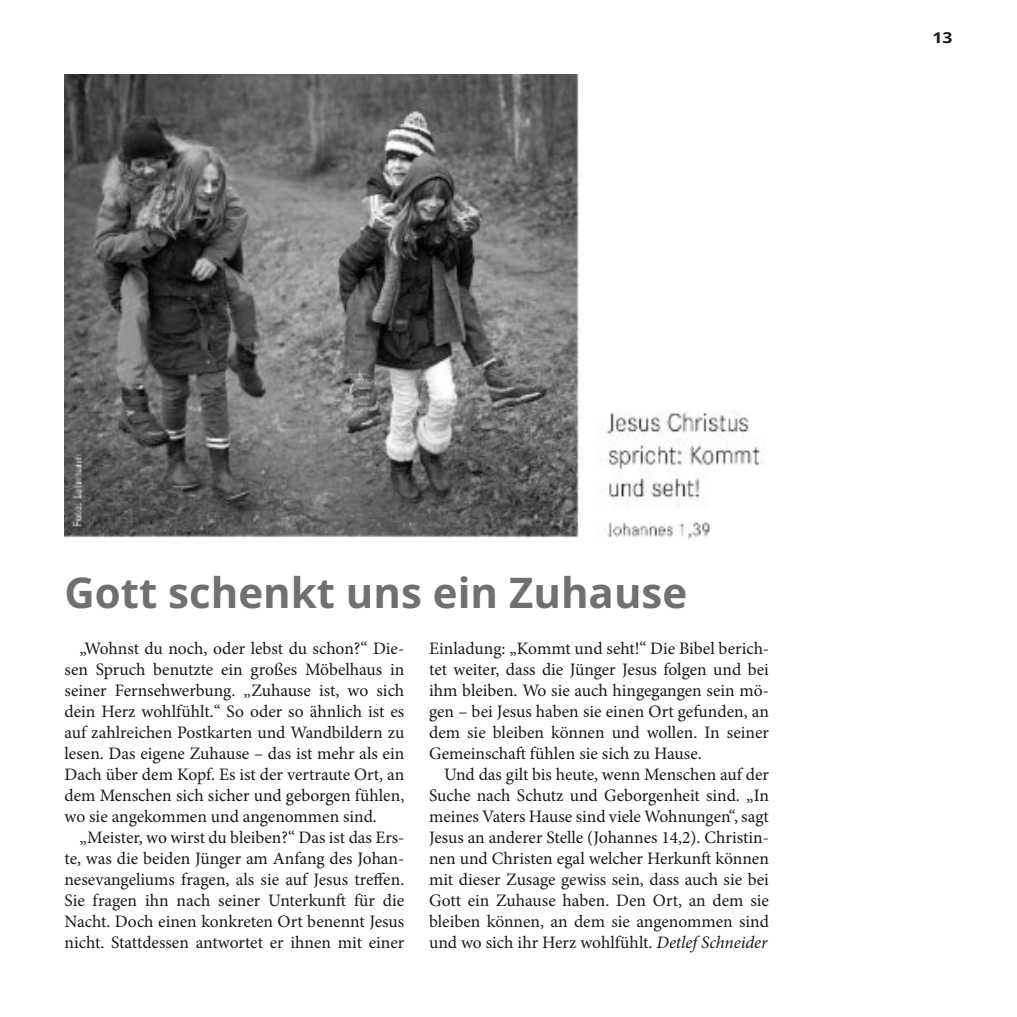
<style>
.page{position:relative;width:1017px;height:1017px;background:#fff}
.page>*{position:absolute;margin:0;border:0;box-sizing:border-box;transform-origin:0 0}
.t1{font:700 42px "Open Sans";color:#6f7072}
.t2{font:17.5px/21px "Minion Pro";color:#1a171b;text-align:justify}
.t3{font:700 14.88px "Open Sans";color:#1a171b;scale:1.18 1}
.s1{font-style:italic}
</style>
<div class="page">
<img style="left:64px;top:74px;width:698px;height:466px">
<p class="t3" style="left:932px;top:27px;width:18px">13</p>
<h1 class="t1" style="left:64px;top:563px;width:624px">Gott schenkt uns ein Zuhause</h1>
<p class="t2" style="left:64px;top:640px;width:341px;text-indent:15px">„Wohnst du noch, oder lebst du schon?“ Die‐ sen Spruch benutzte ein großes Möbelhaus in seiner Fernsehwerbung. „Zuhause ist, wo sich dein Herz wohlfühlt.“ So oder so ähnlich ist es auf zahlreichen Postkarten und Wandbildern zu lesen. Das eigene Zuhause – das ist mehr als ein Dach über dem Kopf. Es ist der vertraute Ort, an dem Menschen sich sicher und geborgen fühlen, wo sie angekommen und angenommen sind.</p>
<p class="t2" style="left:64px;top:829px;width:341px;text-indent:15px">„Meister, wo wirst du bleiben?“ Das ist das Ers‐ te, was die beiden Jünger am Anfang des Johan‐ nesevangeliums fragen, als sie auf Jesus treffen.<br>Sie fragen ihn nach seiner Unterkunft für die Nacht. Doch einen konkreten Ort benennt Jesus nicht. Stattdessen antwortet er ihnen mit einer</p>
<p class="t2" style="left:429px;top:640px;width:341px">Einladung: „Kommt und seht!“ Die Bibel berich‐ tet weiter, dass die Jünger Jesus folgen und bei ihm bleiben. Wo sie auch hingegangen sein mö‐ gen – bei Jesus haben sie einen Ort gefunden, an dem sie bleiben können und wollen. In seiner Gemeinschaft fühlen sie sich zu Hause.</p>
<p class="t2" style="left:429px;top:766px;width:341px;text-indent:15px">Und das gilt bis heute, wenn Menschen auf der Suche nach Schutz und Geborgenheit sind. „In meines Vaters Hause sind viele Wohnungen“, sagt Jesus an anderer Stelle (Johannes 14,2). Christin‐ nen und Christen egal welcher Herkunft können mit dieser Zusage gewiss sein, dass auch sie bei Gott ein Zuhause haben. Den Ort, an dem sie bleiben können, an dem sie angenommen sind und wo sich ihr Herz wohlfühlt. <span class="s1">Detlef Schneider</span></p>
</div>
